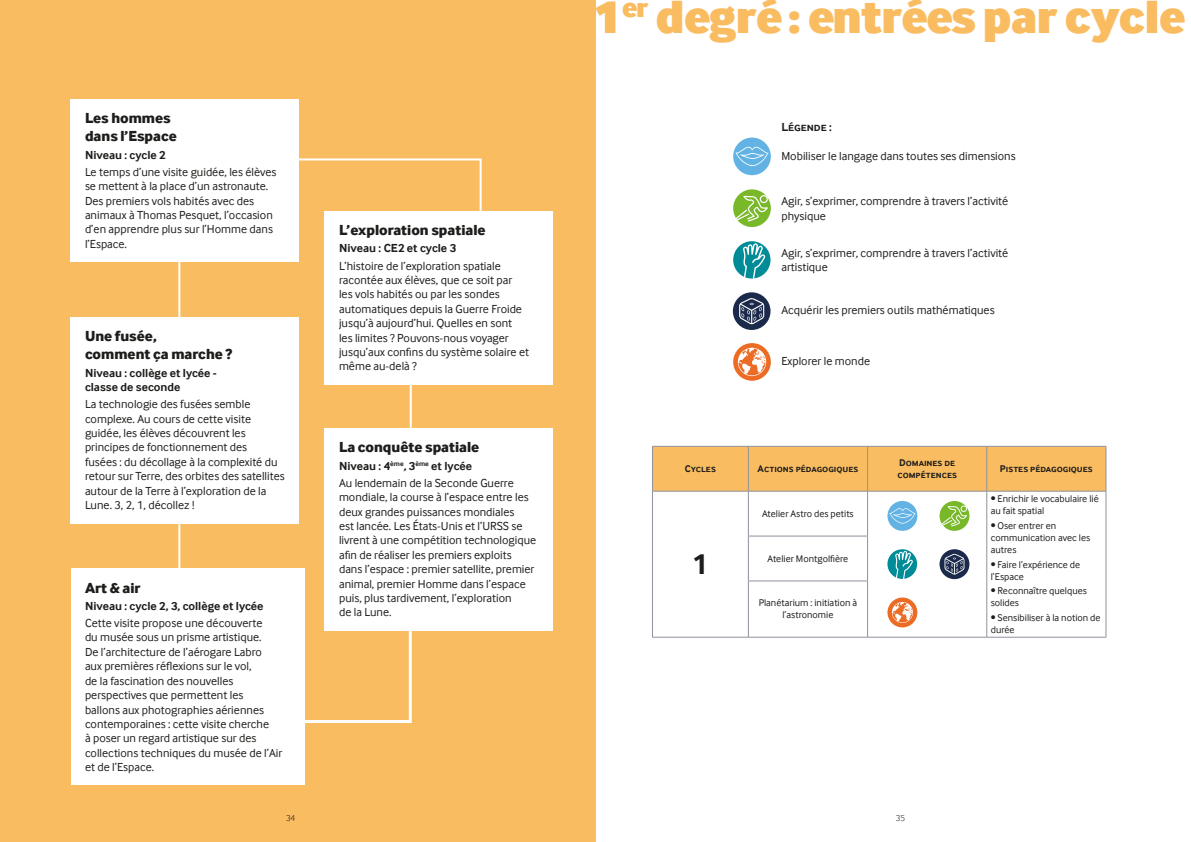
<style>
.page{position:relative;width:1191px;height:842px;background:#fff}
.page>*{position:absolute;margin:0;border:0;box-sizing:border-box;transform-origin:0 0}
.Texte_courant{font:900 48px "Inter Face";color:#fabc61}
.Texte_courant-2{font:700 30px "Inter Face";color:#1d1d1b}
.Texte_courant-3{font:800 15px/18px "Inter Face";color:#1d1d1b}
.Texte_courant-4{font:12px/14.4px "Inter Face";color:#1d1d1b}
.Texte_courant-5{font:700 12px/14.4px "Inter Face";color:#1d1d1b}
.Texte_courant-6{font:10px/12px "Inter Face";color:#1d1d1b}
.Texte_courant-7{font:700 10px/12px "Inter Face";color:#1d1d1b}
.t1{font:300 9px "Inter Face";color:#1d1d1b}
</style>
<div class="page">
<div style="left:653px;top:447px;width:452px;height:44px;background:#fabc61"></div>
<hr style="left:652px;top:446px;width:96px;height:1px;background:#90919d">
<hr style="left:652px;top:447px;width:1px;height:44px;background:#90919d">
<hr style="left:748px;top:446px;width:119px;height:1px;background:#90919d">
<hr style="left:748px;top:447px;width:1px;height:44px;background:#90919d">
<hr style="left:867px;top:446px;width:119px;height:1px;background:#90919d">
<hr style="left:867px;top:447px;width:1px;height:44px;background:#90919d">
<hr style="left:986px;top:446px;width:120px;height:1px;background:#90919d">
<hr style="left:986px;top:447px;width:1px;height:44px;background:#90919d">
<hr style="left:1105px;top:447px;width:1px;height:44px;background:#90919d">
<hr style="left:652px;top:491px;width:96px;height:1px;background:#90919d">
<hr style="left:652px;top:491px;width:1px;height:45px;background:#90919d">
<hr style="left:748px;top:491px;width:119px;height:1px;background:#90919d">
<hr style="left:748px;top:491px;width:1px;height:45px;background:#90919d">
<hr style="left:867px;top:491px;width:119px;height:1px;background:#90919d">
<hr style="left:867px;top:491px;width:1px;height:45px;background:#90919d">
<hr style="left:986px;top:491px;width:120px;height:1px;background:#90919d">
<hr style="left:986px;top:491px;width:1px;height:45px;background:#90919d">
<hr style="left:1105px;top:491px;width:1px;height:45px;background:#90919d">
<hr style="left:652px;top:536px;width:1px;height:45px;background:#90919d">
<hr style="left:748px;top:536px;width:120px;height:1px;background:#90919d">
<hr style="left:748px;top:536px;width:1px;height:45px;background:#90919d">
<hr style="left:867px;top:536px;width:1px;height:45px;background:#90919d">
<hr style="left:986px;top:536px;width:1px;height:45px;background:#90919d">
<hr style="left:1105px;top:536px;width:1px;height:45px;background:#90919d">
<hr style="left:652px;top:581px;width:1px;height:56px;background:#90919d">
<hr style="left:748px;top:581px;width:120px;height:1px;background:#90919d">
<hr style="left:748px;top:581px;width:1px;height:56px;background:#90919d">
<hr style="left:867px;top:581px;width:1px;height:56px;background:#90919d">
<hr style="left:986px;top:581px;width:1px;height:56px;background:#90919d">
<hr style="left:1105px;top:581px;width:1px;height:56px;background:#90919d">
<hr style="left:652px;top:637px;width:96px;height:1px;background:#90919d">
<hr style="left:748px;top:637px;width:119px;height:1px;background:#90919d">
<hr style="left:867px;top:637px;width:119px;height:1px;background:#90919d">
<hr style="left:986px;top:637px;width:120px;height:1px;background:#90919d">
<div style="left:0;top:0;width:595px;height:842px;background:#fabc61"></div>
<div style="left:71px;top:384px;width:228px;height:139px;background:#fff"></div>
<div style="left:325px;top:428px;width:228px;height:202px;background:#fff"></div>
<div style="left:71px;top:568px;width:233px;height:217px;background:#fff"></div>
<svg style="left:71px;top:99px;width:482px;height:285px"></svg>
<svg style="left:302px;top:627px;width:111px;height:97px"></svg>
<div style="left:733px;top:138px;width:38px;height:37px;background:#62b3e4;border-radius:50%"></div>
<svg style="left:735px;top:146px;width:33px;height:20px"></svg>
<div style="left:887px;top:501px;width:30px;height:30px;background:#62b3e4;border-radius:50%"></div>
<svg style="left:889px;top:508px;width:26px;height:16px"></svg>
<div style="left:733px;top:189px;width:38px;height:38px;background:#79b829;border-radius:50%"></div>
<svg style="left:735px;top:195px;width:33px;height:26px"></svg>
<svg style="left:939px;top:501px;width:30px;height:30px"></svg>
<svg style="left:941px;top:505px;width:26px;height:21px"></svg>
<div style="left:733px;top:241px;width:37px;height:38px;background:#008c97;border-radius:50%"></div>
<svg style="left:743px;top:243px;width:22px;height:36px"></svg>
<svg style="left:887px;top:549px;width:30px;height:30px"></svg>
<svg style="left:895px;top:551px;width:18px;height:28px"></svg>
<div style="left:733px;top:292px;width:37px;height:38px;background:#1b2a4a;border-radius:50%"></div>
<svg style="left:739px;top:298px;width:25px;height:26px"></svg>
<svg style="left:939px;top:549px;width:30px;height:30px"></svg>
<svg style="left:944px;top:554px;width:20px;height:20px"></svg>
<svg style="left:733px;top:343px;width:38px;height:38px"></svg>
<svg style="left:738px;top:348px;width:28px;height:28px"></svg>
<div style="left:887px;top:597px;width:30px;height:30px;background:#ed6c25;border-radius:50%"></div>
<svg style="left:892px;top:602px;width:21px;height:21px"></svg>
<hr style="left:178px;top:262px;width:2px;height:59px;background:#fff">
<hr style="left:178px;top:524px;width:2px;height:47px;background:#fff">
<hr style="left:410px;top:381px;width:2px;height:51px;background:#fff">
<p class="Texte_courant-3" style="left:85px;top:109px;width:93px">Les hommes dans l’Espace</p>
<p class="Texte_courant-5" style="left:85px;top:147px;width:82px">Niveau : cycle 2</p>
<p class="Texte_courant-4" style="left:85px;top:165px;width:193px">Le temps d’une visite guidée, les élèves se mettent à la place d’un astronaute.<br>Des premiers vols habités avec des animaux à Thomas Pesquet, l’occasion d’en apprendre plus sur l’Homme dans l’Espace.</p>
<p class="Texte_courant-3" style="left:85px;top:327px;width:149px">Une fusée,<br>comment ça marche ?</p>
<p class="Texte_courant-5" style="left:85px;top:365px;width:133px">Niveau : collège et lycée - classe de seconde</p>
<p class="Texte_courant-4" style="left:85px;top:397px;width:201px">La technologie des fusées semble complexe. Au cours de cette visite guidée, les élèves découvrent les principes de fonctionnement des<br>fusées : du décollage à la complexité du retour sur Terre, des orbites des satellites autour de la Terre à l’exploration de la Lune. 3, 2, 1, décollez !</p>
<p class="Texte_courant-3" style="left:85px;top:578px;width:57px">Art &amp; air</p>
<p class="Texte_courant-5" style="left:85px;top:599px;width:180px">Niveau : cycle 2, 3, collège et lycée</p>
<p class="Texte_courant-4" style="left:85px;top:616px;width:199px">Cette visite propose une découverte<br>du musée sous un prisme artistique.<br>De l’architecture de l’aérogare Labro<br>aux premières réflexions sur le vol,<br>de la fascination des nouvelles perspectives que permettent les<br>ballons aux photographies aériennes contemporaines : cette visite cherche<br>à poser un regard artistique sur des collections techniques du musée de l’Air et de l’Espace.</p>
<p class="Texte_courant-3" style="left:339px;top:221px;width:148px">L’exploration spatiale</p>
<p class="Texte_courant-5" style="left:339px;top:241px;width:119px">Niveau : CE2 et cycle 3</p>
<p class="Texte_courant-4" style="left:339px;top:258px;width:191px">L’histoire de l’exploration spatiale racontée aux élèves, que ce soit par<br>les vols habités ou par les sondes automatiques depuis la Guerre Froide jusqu’à aujourd’hui. Quelles en sont<br>les limites ? Pouvons-nous voyager jusqu’aux confins du système solaire et même au-delà ?</p>
<p class="Texte_courant-3" style="left:339px;top:438px;width:142px">La conquête spatiale</p>
<p class="Texte_courant-5" style="left:339px;top:458px;width:134px">Niveau : 4<sup>ème</sup>, 3<sup>ème</sup> et lycée</p>
<p class="Texte_courant-4" style="left:339px;top:475px;width:199px">Au lendemain de la Seconde Guerre mondiale, la course à l’espace entre les deux grandes puissances mondiales<br>est lancée. Les États-Unis et l’URSS se livrent à une compétition technologique afin de réaliser les premiers exploits dans l’espace : premier satellite, premier animal, premier Homme dans l’espace puis, plus tardivement, l’exploration<br>de la Lune.</p>
<p class="Texte_courant" style="left:593px;top:-13px;width:592px">1<sup>er</sup> degré : entrées par cycle</p>
<p class="Texte_courant-5" style="left:781px;top:120px;width:52px">Légende :</p>
<p class="Texte_courant-4" style="left:781px;top:148px;width:236px">Mobiliser le langage dans toutes ses dimensions</p>
<p class="Texte_courant-4" style="left:781px;top:194px;width:228px">Agir, s’exprimer, comprendre à travers l’activité physique</p>
<p class="Texte_courant-4" style="left:781px;top:245px;width:228px">Agir, s’exprimer, comprendre à travers l’activité artistique</p>
<p class="Texte_courant-4" style="left:781px;top:303px;width:215px">Acquérir les premiers outils mathématiques</p>
<p class="Texte_courant-4" style="left:781px;top:354px;width:90px">Explorer le monde</p>
<p class="Texte_courant-7" style="left:685px;top:463px;width:33px">Cycles</p>
<p class="Texte_courant-7" style="left:757px;top:463px;width:102px">Actions pédagogiques</p>
<p class="Texte_courant-7" style="left:897px;top:457px;width:61px">Domaines de compétences</p>
<p class="Texte_courant-7" style="left:1000px;top:463px;width:94px">Pistes pédagogiques</p>
<p class="Texte_courant-2" style="left:692px;top:547px;width:18px">1</p>
<p class="Texte_courant-6" style="left:762px;top:508px;width:93px">Atelier Astro des petits</p>
<p class="Texte_courant-6" style="left:767px;top:552px;width:82px">Atelier Montgolfière</p>
<p class="Texte_courant-6" style="left:758px;top:597px;width:100px;text-align:center">Planétarium : initiation à l’astronomie</p>
<p class="Texte_courant-6" style="left:990px;top:492px;width:109px">• Enrichir le vocabulaire lié au fait spatial</p>
<p class="Texte_courant-6" style="left:990px;top:519px;width:101px">• Oser entrer en communication avec les autres</p>
<p class="Texte_courant-6" style="left:990px;top:558px;width:91px">• Faire l’expérience de l’Espace</p>
<p class="Texte_courant-6" style="left:990px;top:585px;width:98px">• Reconnaître quelques solides</p>
<p class="Texte_courant-6" style="left:990px;top:612px;width:111px">• Sensibiliser à la notion de durée</p>
<p class="t1" style="left:286px;top:813px;width:11px">34</p>
<p class="t1" style="left:895px;top:813px;width:11px">35</p>
</div>
